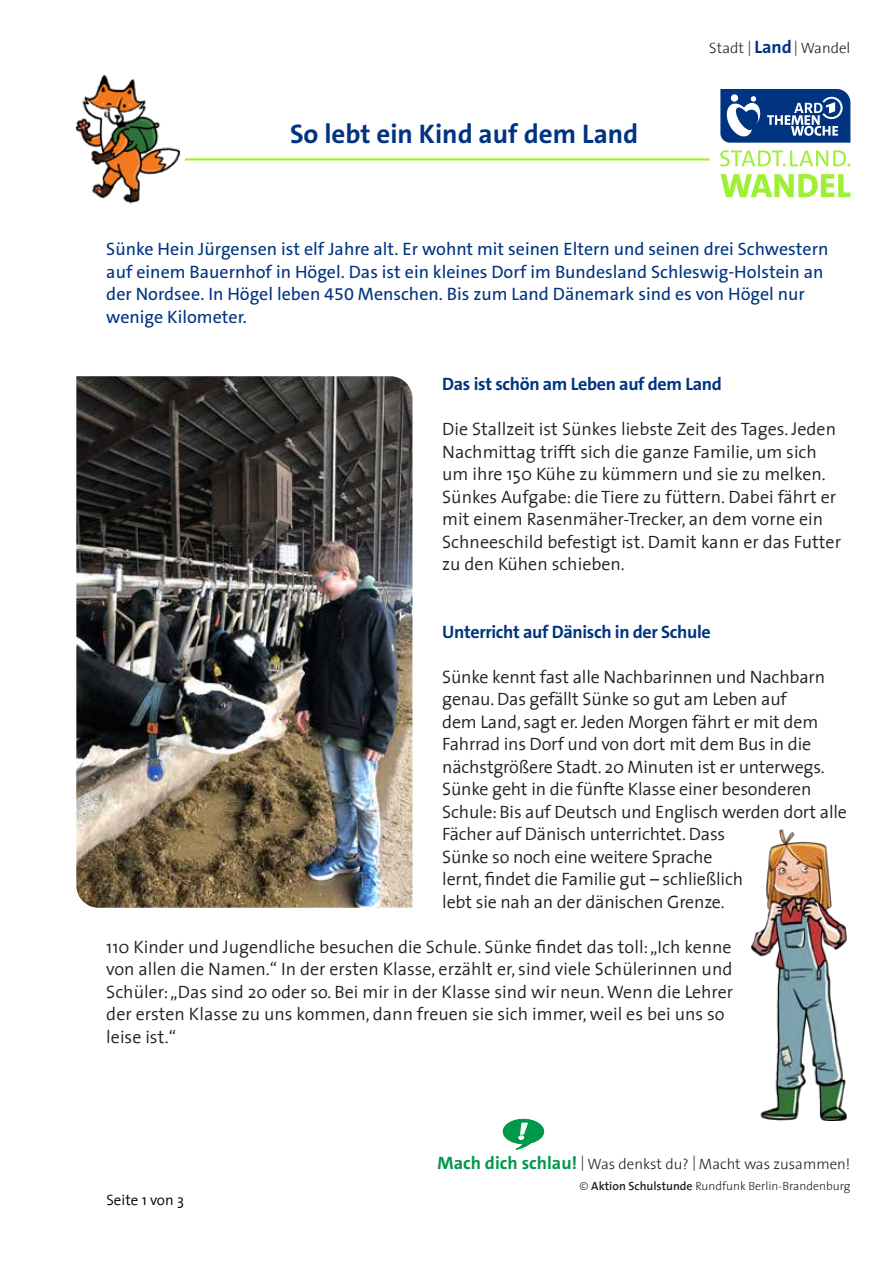
<style>
.page{position:relative;width:893px;height:1263px;background:#fff}
.page>*{position:absolute;margin:0;border:0;box-sizing:border-box;transform-origin:0 0}
.t1{font:700 27px "The Sans C5";color:#003480}
.t2{font:300 18px/22.5px "The Sans 4";color:#241f21}
.t3{font:18px/22.5px "The Sans C5";color:#003380}
.t4{font:700 18px "The Sans C5";letter-spacing:-.02em;color:#003480}
.t5{font:300 15px "The Sans 3";color:#241f21}
.t6{font:300 15px "The Sans 4";color:#000}
.t7{font:300 12px "The Sans 3";color:#241f21}
.s1{font-family:"The Sans C5";font-weight:700;font-size:18px;color:#003480}
.s2{font-family:"The Sans C5";font-weight:700;font-size:18px;color:#00984a}
.s3{font-family:"The Sans 6";font-weight:600}
</style>
<div class="page">
<hr style="left:185px;top:158px;width:524px;height:3px;background:#9ef035">
<svg style="left:720px;top:89px;width:130px;height:54px;background:#37609b"></svg>
<svg style="left:720px;top:174px;width:130px;height:23px"></svg>
<svg style="left:720px;top:150px;width:130px;height:16px"></svg>
<img style="left:75px;top:74px;width:105px;height:130px">
<svg style="left:503px;top:1119px;width:41px;height:31px"></svg>
<img style="left:76px;top:376px;width:336px;height:532px">
<img style="left:751px;top:830px;width:96px;height:291px">
<h1 class="t1" style="left:290px;top:116px;width:350px">So lebt ein Kind auf dem Land</h1>
<p class="t5" style="left:709px;top:36px;width:143px">Stadt | <span class="s1">Land</span>| Wandel</p>
<p class="t3" style="left:106px;top:238px;width:724px">Sünke Hein Jürgensen ist elf Jahre alt. Er wohnt mit seinen Eltern und seinen drei Schwestern auf einem Bauernhof in Högel. Das ist ein kleines Dorf im Bundesland Schleswig-Holstein an der Nordsee. In Högel leben 450 Menschen. Bis zum Land Dänemark sind es von Högel nur wenige Kilometer.</p>
<p class="t4" style="left:442px;top:372px;width:281px">Das ist schön am Leben auf dem Land</p>
<p class="t2" style="left:442px;top:417px;width:400px">Die Stallzeit ist Sünkes liebste Zeit des Tages. Jeden Nachmittag trifft sich die ganze Familie, um sich um ihre 150 Kühe zu kümmern und sie zu melken.<br>Sünkes Aufgabe: die Tiere zu füttern. Dabei fährt er mit einem Rasenmäher-Trecker, an dem vorne ein Schneeschild befestigt ist. Damit kann er das Futter zu den Kühen schieben.</p>
<p class="t4" style="left:442px;top:620px;width:270px">Unterricht auf Dänisch in der Schule</p>
<p class="t2" style="left:442px;top:665px;width:406px">Sünke kennt fast alle Nachbarinnen und Nachbarn genau. Das gefällt Sünke so gut am Leben auf<br>dem Land, sagt er. Jeden Morgen fährt er mit dem Fahrrad ins Dorf und von dort mit dem Bus in die nächstgrößere Stadt. 20 Minuten ist er unterwegs.<br>Sünke geht in die fünfte Klasse einer besonderen Schule: Bis auf Deutsch und Englisch werden dort alle Fächer auf Dänisch unterrichtet. Dass<br>Sünke so noch eine weitere Sprache<br>lernt, findet die Familie gut – schließlich<br>lebt sie nah an der dänischen Grenze.</p>
<p class="t2" style="left:106px;top:935px;width:628px">110 Kinder und Jugendliche besuchen die Schule. Sünke findet das toll: „Ich kenne von allen die Namen.“ In der ersten Klasse, erzählt er, sind viele Schülerinnen und Schüler: „Das sind 20 oder so. Bei mir in der Klasse sind wir neun. Wenn die Lehrer der ersten Klasse zu uns kommen, dann freuen sie sich immer, weil es bei uns so leise ist.“</p>
<p class="t6" style="left:106px;top:1188px;width:79px">Seite 1 von 3</p>
<p class="t5" style="left:438px;top:1151px;width:414px"><span class="s2">Mach dich schlau!</span> | Was denkst du? | Macht was zusammen!</p>
<p class="t7" style="left:580px;top:1176px;width:272px">© <span class="s3">Aktion Schulstunde</span> Rundfunk Berlin-Brandenburg</p>
</div>
